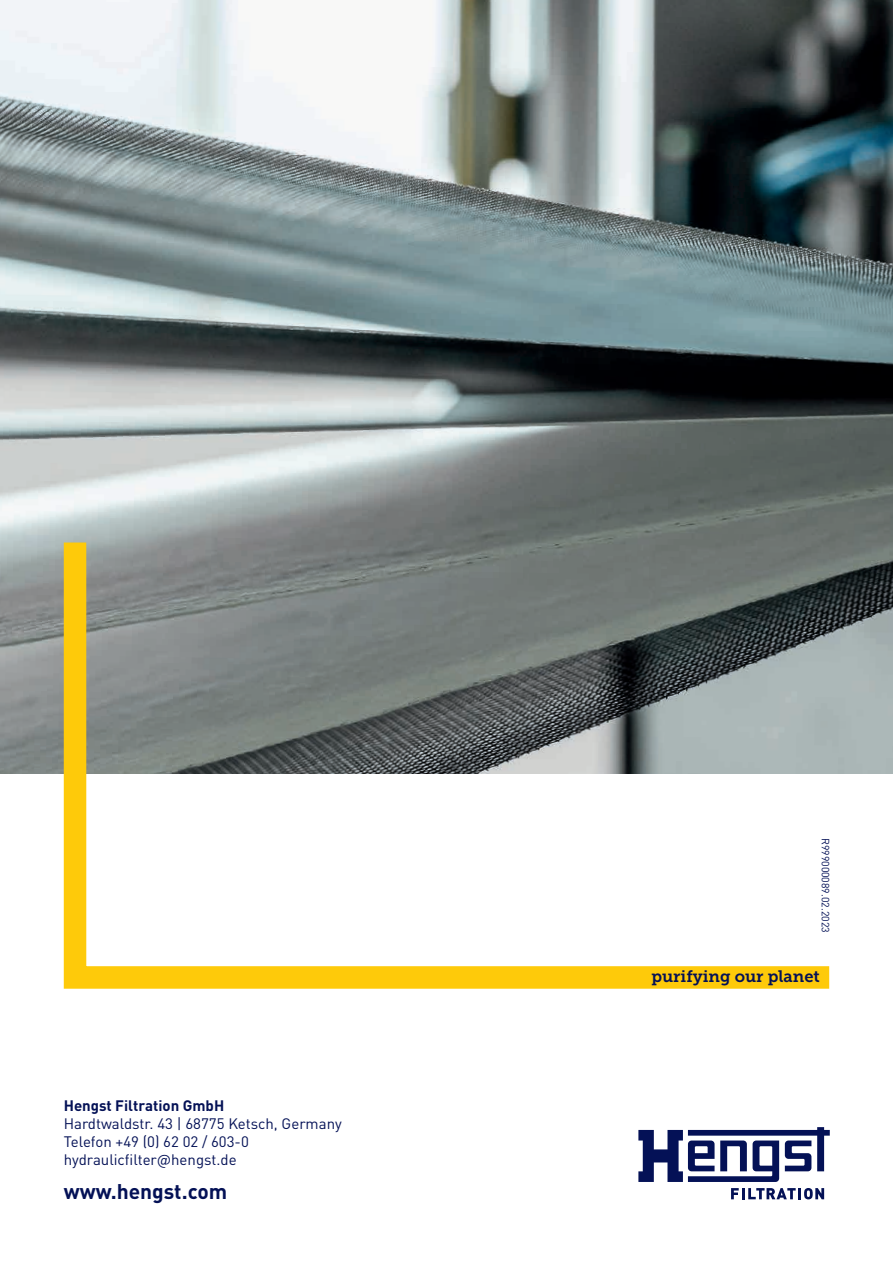
<style>
.page{position:relative;width:893px;height:1263px;background:#fff}
.page>*{position:absolute;margin:0;border:0;box-sizing:border-box;transform-origin:0 0}
.t1{font:700 21px "DIN Pro";color:#041156}
.t2{font:16.5px "Museo Slab 700";color:#041156}
.t3{font:15px/18px "DIN Pro";color:#041156}
.t4{font:700 15px "DIN Pro";color:#041156}
.t5{font:10.5px "DIN Pro";color:#041156}
</style>
<div class="page">
<img style="left:0;top:0;width:893px;height:774px">
<svg style="left:53px;top:520px;width:799px;height:469px"></svg>
<svg style="left:638px;top:1127px;width:192px;height:55px"></svg>
<svg style="left:731px;top:1188px;width:93px;height:11px"></svg>
<p class="t4" style="left:64px;top:1093px;width:162px">Hengst Filtration GmbH</p>
<p class="t3" style="left:64px;top:1113px;width:280px">Hardtwaldstr. 43 | 68775 Ketsch, Germany<br>Telefon +49 (0) 62 02 / 603-0 hydraulicfilter@hengst.de</p>
<h1 class="t1" style="left:64px;top:1174px;width:165px">www.hengst.com</h1>
<p class="t5" style="left:834px;top:838px;width:96px;rotate:90deg">R999000089.02.2023</p>
<p class="t2" style="left:651px;top:967px;width:170px">purifying our planet</p>
</div>
